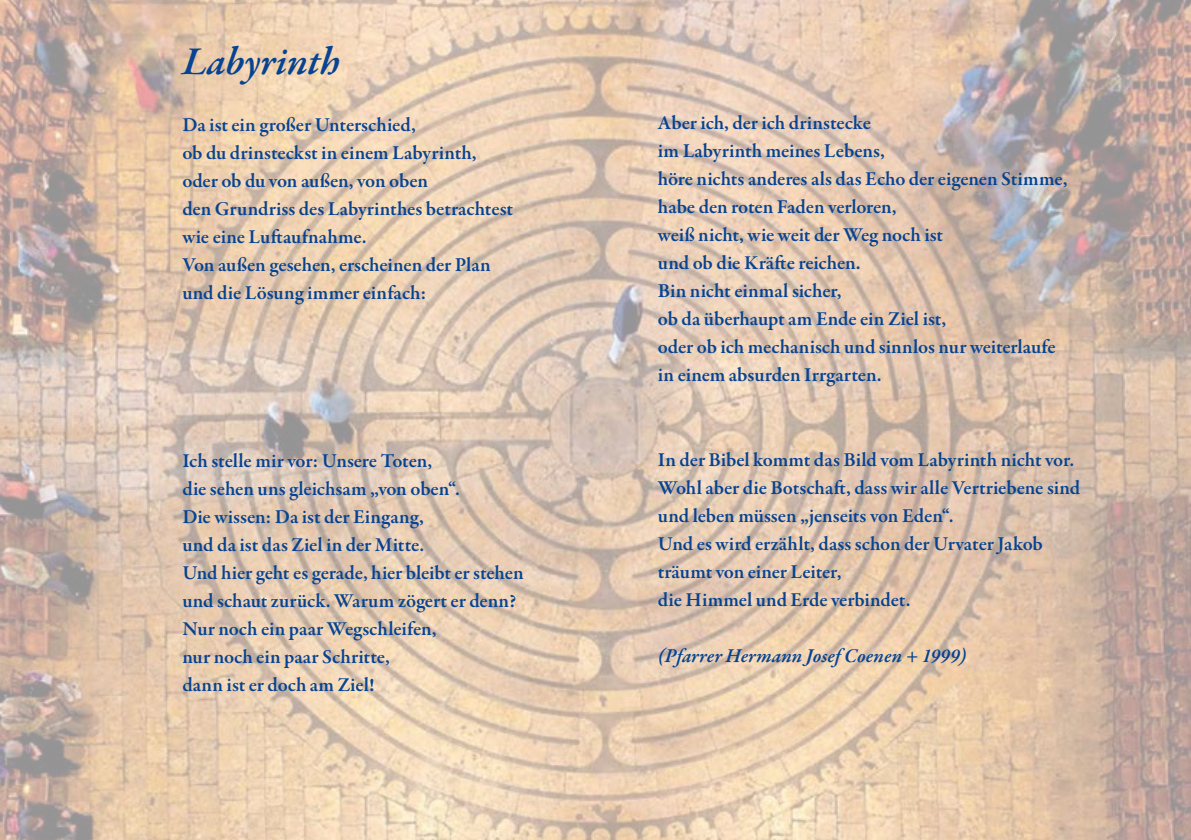
<style>
.page{position:relative;width:1191px;height:840px;background:#fff}
.page>*{position:absolute;margin:0;border:0;box-sizing:border-box;transform-origin:0 0}
.t1{font:italic 600 40px "Garamond Premr Pro";color:#074391}
.t2{font:600 20px/28px "Garamond Premr Pro";letter-spacing:-.005em;color:#074391}
.t3{font:italic 600 20px "Garamond Premr Pro";letter-spacing:.005em;color:#074391}
</style>
<div class="page">
<img style="left:0;top:0;width:1191px;height:839px">
<h1 class="t1" style="left:182px;top:37px;width:160px">Labyrinth</h1>
<p class="t2" style="left:182px;top:110px;width:332px">Da ist ein großer Unterschied,<br>ob du drinsteckst in einem Labyrinth, oder ob du von außen, von oben<br>den Grundriss des Labyrinthes betrachtest wie eine Luftaufnahme.<br>Von außen gesehen, erscheinen der Plan und die Lösung immer einfach:</p>
<p class="t2" style="left:182px;top:446px;width:343px">Ich stelle mir vor: Unsere Toten,<br>die sehen uns gleichsam „von oben“.<br>Die wissen: Da ist der Eingang,<br>und da ist das Ziel in der Mitte.<br>Und hier geht es gerade, hier bleibt er stehen und schaut zurück. Warum zögert er denn?<br>Nur noch ein paar Wegschleifen,<br>nur noch ein paar Schritte,<br>dann ist er doch am Ziel!</p>
<p class="t2" style="left:658px;top:109px;width:411px">Aber ich, der ich drinstecke<br>im Labyrinth meines Lebens,<br>höre nichts anderes als das Echo der eigenen Stimme, habe den roten Faden verloren,<br>weiß nicht, wie weit der Weg noch ist<br>und ob die Kräfte reichen.<br>Bin nicht einmal sicher,<br>ob da überhaupt am Ende ein Ziel ist,<br>oder ob ich mechanisch und sinnlos nur weiterlaufe in einem absurden Irrgarten.</p>
<p class="t2" style="left:658px;top:445px;width:424px">In der Bibel kommt das Bild vom Labyrinth nicht vor.<br>Wohl aber die Botschaft, dass wir alle Vertriebene sind und leben müssen „jenseits von Eden“.<br>Und es wird erzählt, dass schon der Urvater Jakob träumt von einer Leiter,<br>die Himmel und Erde verbindet.</p>
<p class="t3" style="left:658px;top:642px;width:310px">(Pfarrer Hermann Josef Coenen + 1999)</p>
</div>
